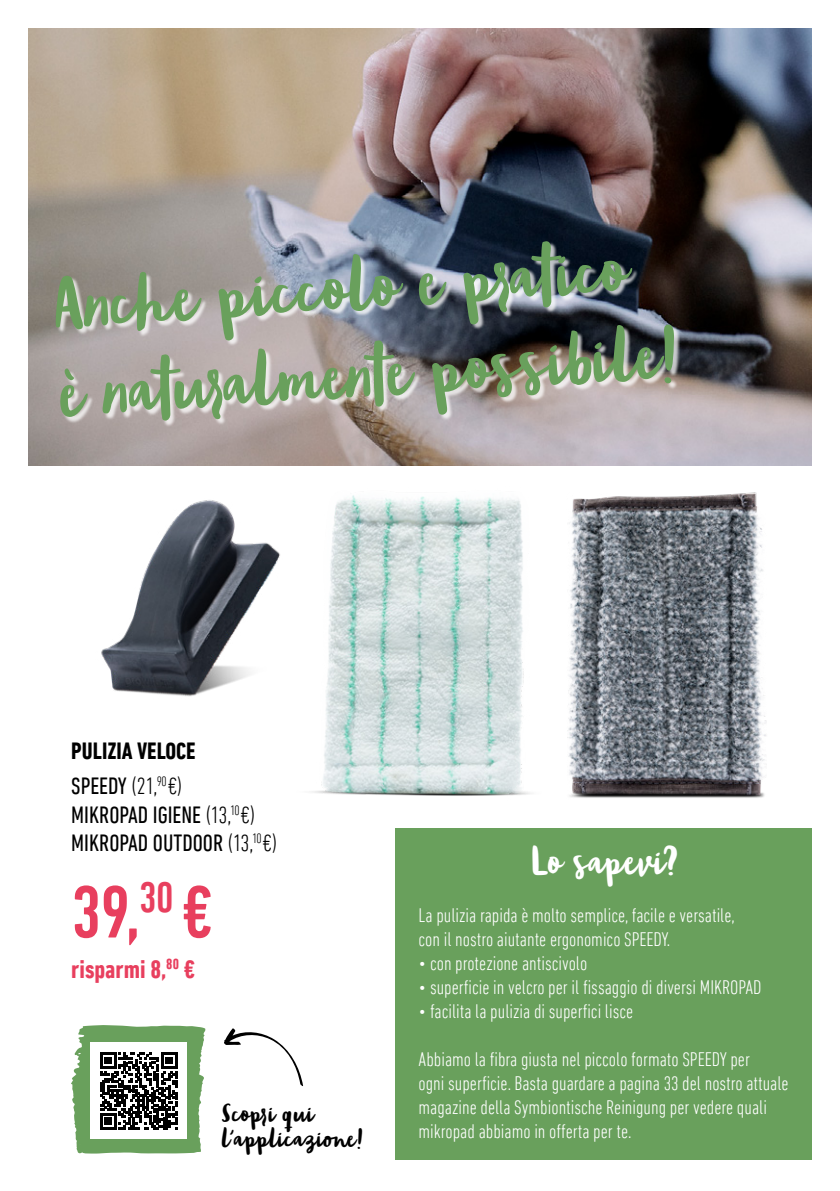
<style>
.page{position:relative;width:840px;height:1191px;background:#fff}
.page>*{position:absolute;margin:0;border:0;box-sizing:border-box;transform-origin:0 0}
.t1{font:500 condensed 75.4px "DIN Next LT Pro";color:#e83f5e}
.t2{font:58px/88.2px "Blog Script";color:#69a05c}
.t3{font:32px "Blog Script";color:#fff}
.t4{font:700 condensed 26px "DIN Next LT Pro";color:#e83f5e}
.t5{font:condensed 24px/28px "DIN Next LT Pro";color:#000}
.t6{font:700 condensed 24px/34.4px "DIN Next LT Pro";color:#000}
.t7{font:20.6px/24.8px "Blog Script";color:#000}
.t8{font:300 condensed 20px/24px "DIN Next LT Pro";color:#fff}
.s1{font-weight:400}
.s2{font-weight:300}
</style>
<div class="page">
<img style="left:28px;top:28px;width:783px;height:437px">
<div style="left:57px;top:242px;width:622px;height:185px;background:#fff;opacity:.75"></div>
<img style="left:101px;top:500px;width:179px;height:197px">
<img style="left:312px;top:495px;width:219px;height:301px">
<img style="left:567px;top:492px;width:200px;height:306px">
<div style="left:395px;top:828px;width:416px;height:332px;background:#69a05c"></div>
<svg style="left:224px;top:1028px;width:79px;height:58px"></svg>
<svg style="left:71px;top:1025px;width:134px;height:128px"></svg>
<h2 class="t2" style="left:49px;top:264px;width:622px;rotate:-4deg">Anche piccolo e pratico<br>è naturalmente possibile!</h2>
<p class="t6" style="left:71px;top:734px;width:126px">PULIZIA VELOCE<br><span class="s1">SPEEDY</span> <span class="s2">(21,</span><sup>90</sup> <span class="s2">€)</span></p>
<p class="t5" style="left:71px;top:800px;width:208px">MIKROPAD IGIENE <span class="s2">(13,</span><sup>10</sup> <span class="s2">€)<br></span>MIKROPAD OUTDOOR <span class="s2">(13,</span><sup>10</sup> <span class="s2">€)</span></p>
<h1 class="t1" style="left:71px;top:869px;width:143px">39,<sup>30</sup> €</h1>
<h3 class="t4" style="left:71px;top:954px;width:125px">risparmi 8,<sup>80</sup> €</h3>
<p class="t7" style="left:221px;top:1101px;width:143px">Scopri qui l'applicazione!</p>
<h3 class="t3" style="left:530px;top:843px;width:147px">Lo sapevi?</h3>
<p class="t8" style="left:418px;top:902px;width:317px">La pulizia rapida è molto semplice, facile e versatile, con il nostro aiutante ergonomico SPEEDY.</p>
<p class="t8" style="left:418px;top:950px;width:170px">• con protezione antiscivolo</p>
<p class="t8" style="left:418px;top:974px;width:344px">• superficie in velcro per il fissaggio di diversi MIKROPAD</p>
<p class="t8" style="left:418px;top:998px;width:216px">• facilita la pulizia di superfici lisce</p>
<p class="t8" style="left:418px;top:1046px;width:371px">Abbiamo la fibra giusta nel piccolo formato SPEEDY per<br>ogni superficie. Basta guardare a pagina 33 del nostro attuale magazine della Symbiontische Reinigung per vedere quali mikropad abbiamo in offerta per te.</p>
</div>
